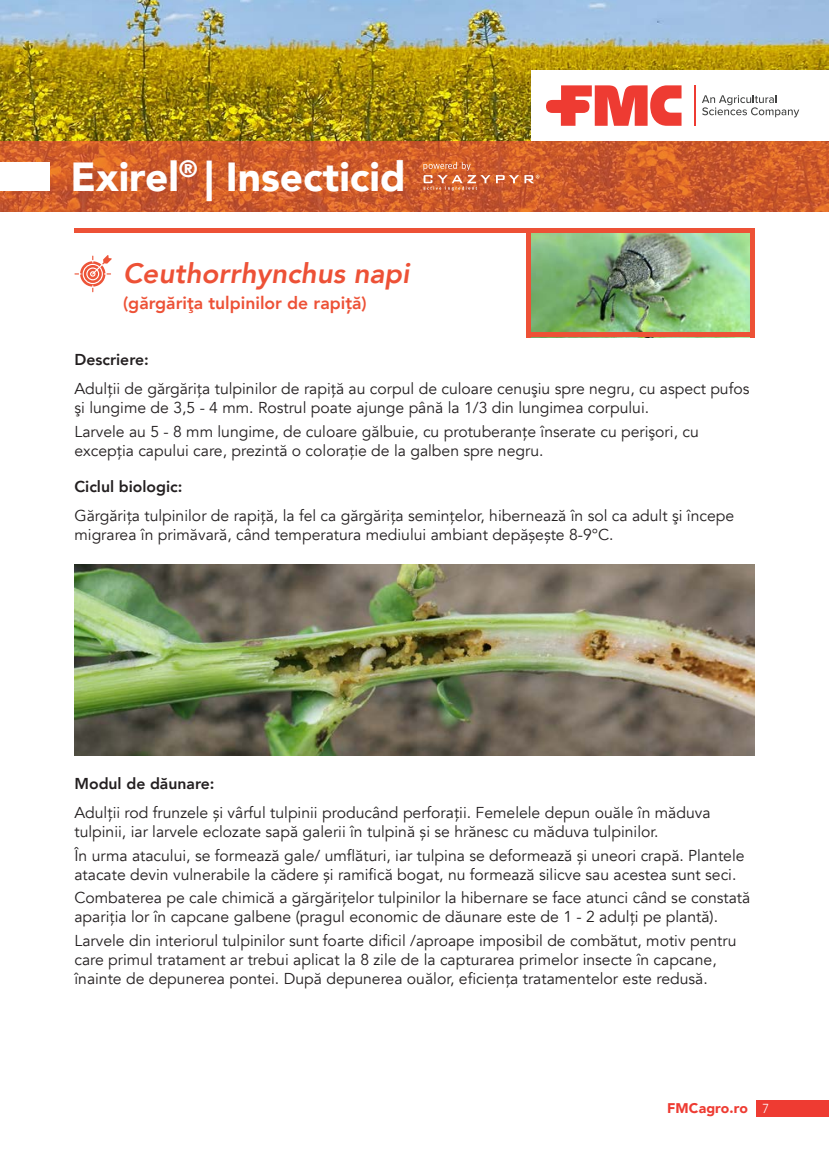
<style>
.page{position:relative;width:829px;height:1166px;background:#fff}
.page>*{position:absolute;margin:0;border:0;box-sizing:border-box;transform-origin:0 0}
.t1{font:900 40.6px "Avenir";color:#fff}
.t2{font:italic 800 28px "Avenir";color:#ed5136}
.t3{font:800 17.5px "Avenir";color:#ed5136}
.t4{font:15.75px/18.9px "Avenir";color:#231f20}
.t5{font:800 15.75px "Avenir";color:#231f20}
.t6{font:900 14px "Avenir";letter-spacing:.01em;color:#ee3b32}
.s1{font-weight:300;font-size:12.95px;color:#fff}
</style>
<div class="page">
<img style="left:74px;top:565px;width:680px;height:191px">
<img style="left:0;top:0;width:828px;height:141px">
<div style="left:756px;top:1100px;width:72px;height:16px;background:#ee3b32"></div>
<svg style="left:0;top:141px;width:828px;height:70px;background:#ce5d2c"></svg>
<div style="left:531px;top:70px;width:297px;height:71px;background:#fff"></div>
<svg style="left:546px;top:85px;width:135px;height:41px"></svg>
<hr style="left:694px;top:85px;width:1px;height:41px;background:#ee3b32">
<svg style="left:702px;top:95px;width:97px;height:22px"></svg>
<div style="left:0;top:162px;width:50px;height:28px;background:#fff"></div>
<svg style="left:423px;top:162px;width:116px;height:28px;background:#d47146"></svg>
<img style="left:531px;top:233px;width:218px;height:99px">
<svg style="left:74px;top:255px;width:38px;height:37px"></svg>
<div style="left:74px;top:228px;width:680px;height:5px;background:#ed5136"></div>
<div style="left:531px;top:332px;width:223px;height:5px;background:#ed5136"></div>
<div style="left:526px;top:228px;width:5px;height:109px;background:#ed5136"></div>
<div style="left:749px;top:228px;width:5px;height:109px;background:#ed5136"></div>
<h1 class="t1" style="left:71px;top:142px;width:336px">Exirel<sup>®</sup> | Insecticid</h1>
<p class="t2" style="left:123px;top:257px;width:288px">Ceuthorrhynchus napi</p>
<p class="t3" style="left:123px;top:289px;width:245px">(gărgăriţa tulpinilor de rapiță)</p>
<p class="t5" style="left:74px;top:347px;width:76px">Descriere:</p>
<p class="t4" style="left:74px;top:379px;width:676px">Adulţii de gărgărița tulpinilor de rapiță au corpul de culoare cenuşiu spre negru, cu aspect pufos şi lungime de 3,5 - 4 mm. Rostrul poate ajunge până la 1/3 din lungimea corpului.</p>
<p class="t4" style="left:74px;top:422px;width:625px">Larvele au 5 - 8 mm lungime, de culoare gălbuie, cu protuberanţe înserate cu perişori, cu excepţia capului care, prezintă o coloraţie de la galben spre negru.</p>
<p class="t5" style="left:74px;top:474px;width:109px">Ciclul biologic:</p>
<p class="t4" style="left:74px;top:506px;width:661px">Gărgărița tulpinilor de rapiță, la fel ca gărgăriţa seminţelor, hibernează în sol ca adult şi începe migrarea în primăvară, când temperatura mediului ambiant depășește 8-9°C.</p>
<p class="t5" style="left:74px;top:771px;width:142px">Modul de dăunare:</p>
<p class="t4" style="left:74px;top:803px;width:637px">Adulţii rod frunzele și vârful tulpinii producând perforații. Femelele depun ouăle în măduva tulpinii, iar larvele eclozate sapă galerii în tulpină și se hrănesc cu măduva tulpinilor.</p>
<p class="t4" style="left:74px;top:846px;width:671px">În urma atacului, se formează gale/ umflături, iar tulpina se deformează și uneori crapă. Plantele atacate devin vulnerabile la cădere și ramifică bogat, nu formează silicve sau acestea sunt seci.</p>
<p class="t4" style="left:74px;top:889px;width:677px">Combaterea pe cale chimică a gărgăriţelor tulpinilor la hibernare se face atunci când se constată apariţia lor în capcane galbene (pragul economic de dăunare este de 1 - 2 adulţi pe plantă).</p>
<p class="t4" style="left:74px;top:931px;width:663px">Larvele din interiorul tulpinilor sunt foarte dificil /aproape imposibil de combătut, motiv pentru care primul tratament ar trebui aplicat la 8 zile de la capturarea primelor insecte în capcane, înainte de depunerea pontei. După depunerea ouălor, eficiența tratamentelor este redusă.</p>
<p class="t6" style="left:667px;top:1096px;width:104px">FMCagro.ro <span class="s1">7</span></p>
</div>
